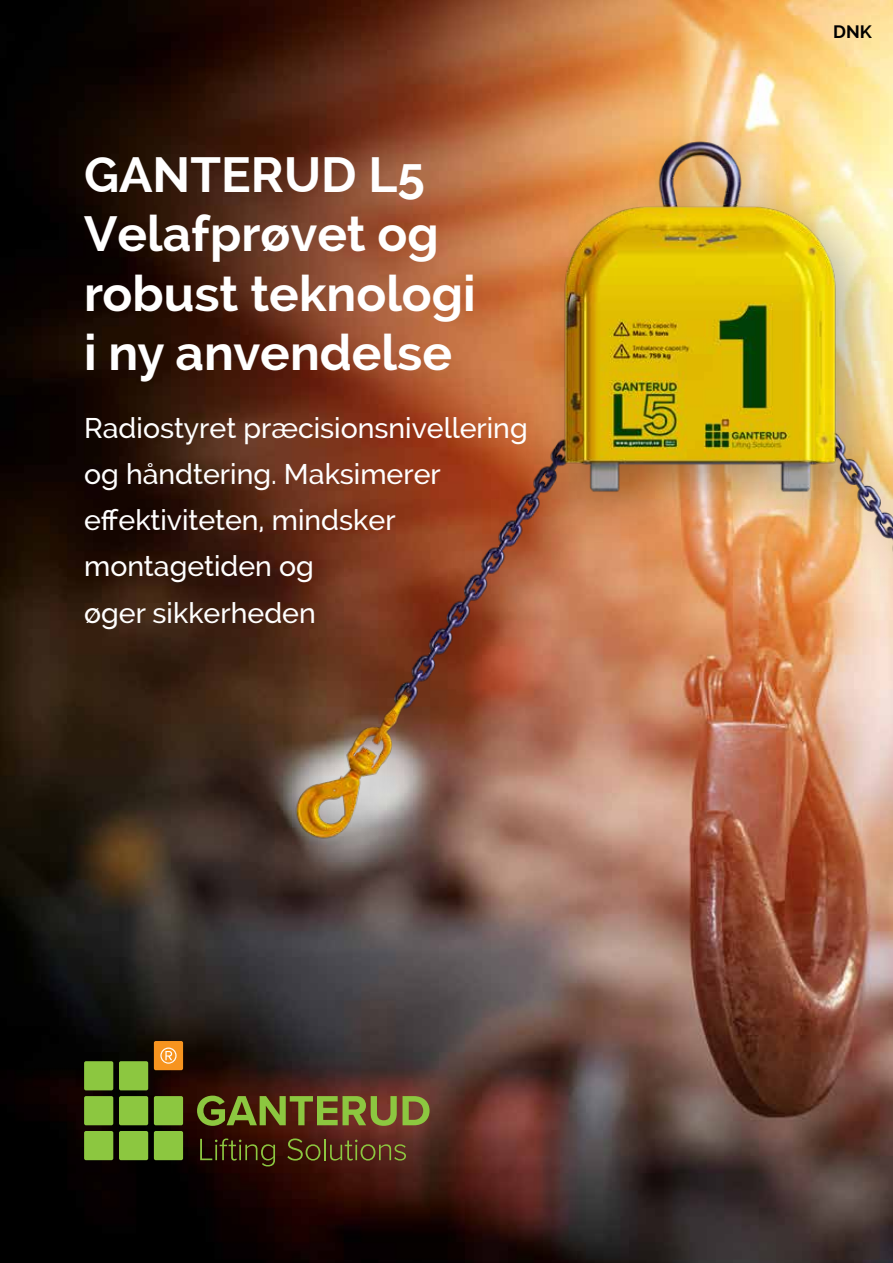
<style>
.page{position:relative;width:893px;height:1263px;background:#fff}
.page>*{position:absolute;margin:0;border:0;box-sizing:border-box;transform-origin:0 0}
.t1{font:700 49.5px/59.4px "Raleway";color:#fff}
.t2{font:500 28.5px/46.2px "Raleway";color:#fff}
.t3{font:700 18px "Raleway";color:#000}
</style>
<div class="page">
<img style="left:0;top:0;width:893px;height:1263px">
<div style="left:154px;top:1131px;width:29px;height:29px;background:#8cc740;border-radius:2px"></div>
<div style="left:154px;top:1041px;width:29px;height:29px;background:#f7941f;border-radius:2px"></div>
<div style="left:154px;top:1096px;width:29px;height:29px;background:#8cc740;border-radius:2px"></div>
<div style="left:119px;top:1061px;width:29px;height:29px;background:#8cc740;border-radius:2px"></div>
<div style="left:84px;top:1061px;width:29px;height:29px;background:#8cc740;border-radius:2px"></div>
<div style="left:84px;top:1131px;width:29px;height:29px;background:#8cc740;border-radius:2px"></div>
<div style="left:119px;top:1131px;width:29px;height:29px;background:#8cc740;border-radius:2px"></div>
<div style="left:84px;top:1096px;width:29px;height:29px;background:#8cc740;border-radius:2px"></div>
<div style="left:119px;top:1096px;width:29px;height:29px;background:#8cc740;border-radius:2px"></div>
<svg style="left:160px;top:1047px;width:17px;height:17px"></svg>
<svg style="left:197px;top:1095px;width:200px;height:31px;background:#6e6d28"></svg>
<svg style="left:403px;top:1096px;width:27px;height:29px"></svg>
<svg style="left:200px;top:1138px;width:75px;height:28px;background:#37270c"></svg>
<svg style="left:287px;top:1138px;width:33px;height:22px"></svg>
<hr style="left:324px;top:1139px;width:2px;height:21px;background:#8cc740">
<svg style="left:330px;top:1139px;width:76px;height:21px;background:#604221"></svg>
<img style="left:272px;top:113px;width:621px;height:853px">
<h1 class="t1" style="left:84px;top:145px;width:393px">GANTERUD L5<br>Velafprøvet og robust teknologi i ny anvendelse</h1>
<p class="t2" style="left:84px;top:405px;width:445px">Radiostyret præcisionsnivellering og håndtering. Maksimerer effektiviteten, mindsker montagetiden og<br>øger sikkerheden</p>
<p class="t3" style="left:833px;top:22px;width:40px">DNK</p>
</div>
